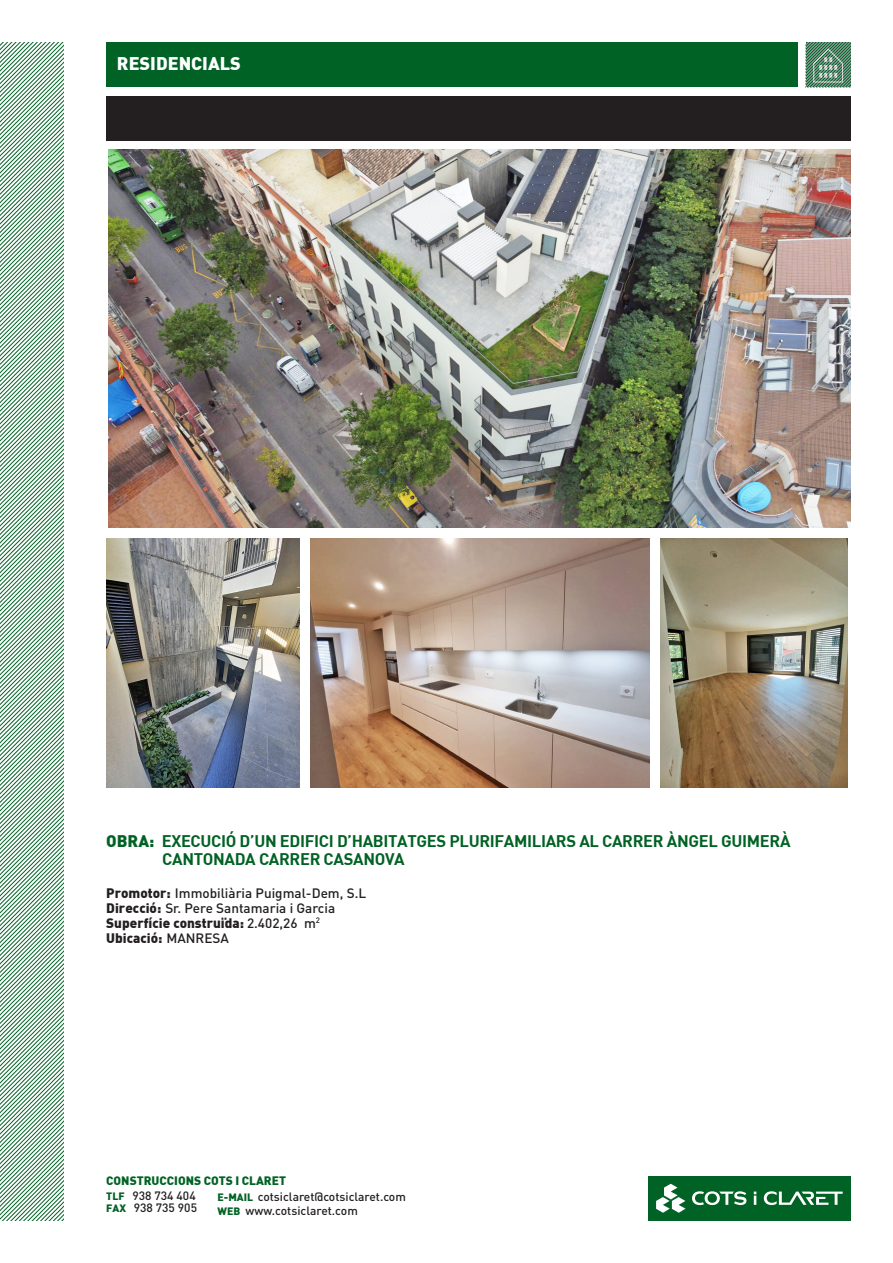
<style>
.page{position:relative;width:893px;height:1263px;background:#fff}
.page>*{position:absolute;margin:0;border:0;box-sizing:border-box;transform-origin:0 0}
.t1{font:900 18px "DIN";color:#fff}
.t2{font:700 16.5px "DIN";letter-spacing:-.02em;color:#006224}
.t3{font:500 13.5px "DIN Pro";color:#231f20}
.t4{font:900 13.5px "DIN";color:#231f20}
.t5{font:500 12px "DIN Pro";color:#231f20}
.t6{font:900 12px "DIN";color:#006224}
.s1{font-weight:900}
.s2{font-family:"DIN";font-weight:900}
.s3{font-family:"DIN Pro";font-weight:500}
.s4{font-family:"DIN";font-weight:900;font-size:10.5px;color:#006224}
</style>
<div class="page">
<div style="left:106px;top:43px;width:691px;height:44px;background:#006224"></div>
<svg style="left:0;top:43px;width:64px;height:1177px"></svg>
<div style="left:648px;top:1176px;width:202px;height:44px;background:#006224"></div>
<svg style="left:692px;top:1191px;width:54px;height:14px"></svg>
<svg style="left:764px;top:1191px;width:79px;height:14px"></svg>
<svg style="left:754px;top:1191px;width:2px;height:14px"></svg>
<svg style="left:656px;top:1184px;width:29px;height:29px"></svg>
<svg style="left:806px;top:43px;width:44px;height:44px;background:#618d73"></svg>
<div style="left:106px;top:96px;width:744px;height:44px;background:#231f20"></div>
<img style="left:108px;top:149px;width:742px;height:378px">
<img style="left:310px;top:538px;width:339px;height:250px">
<img style="left:106px;top:538px;width:193px;height:250px">
<img style="left:660px;top:538px;width:187px;height:250px">
<p class="t1" style="left:117px;top:52px;width:125px">RESIDENCIALS</p>
<p class="t2" style="left:106px;top:830px;width:686px"><span class="s1">OBRA:</span> EXECUCIÓ D’UN EDIFICI D’HABITATGES PLURIFAMILIARS AL CARRER ÀNGEL GUIMERÀ</p>
<p class="t2" style="left:162px;top:848px;width:244px">CANTONADA CARRER CASANOVA</p>
<p class="t3" style="left:106px;top:883px;width:261px"><span class="s2">Promotor:</span> Immobiliària Puigmal-Dem, S.L</p>
<p class="t3" style="left:106px;top:898px;width:230px"><span class="s2">Direcció:</span> Sr. Pere Santamaria i Garcia</p>
<p class="t4" style="left:106px;top:914px;width:215px">Superfície construïda: <span class="s3">2.402,26 m</span><sup>2</sup></p>
<p class="t4" style="left:106px;top:929px;width:124px">Ubicació: <span class="s3">MANRESA</span></p>
<p class="t6" style="left:106px;top:1172px;width:181px">CONSTRUCCIONS COTS I CLARET</p>
<p class="t5" style="left:106px;top:1187px;width:91px"><span class="s4">TLF</span> 938 734 404</p>
<p class="t5" style="left:106px;top:1199px;width:92px"><span class="s4">FAX</span> 938 735 905</p>
<p class="t5" style="left:218px;top:1189px;width:190px"><span class="s4">E-MAIL</span> cotsiclaret@cotsiclaret.com</p>
<p class="t5" style="left:218px;top:1202px;width:142px"><span class="s4">WEB</span> www.cotsiclaret.com</p>
</div>
